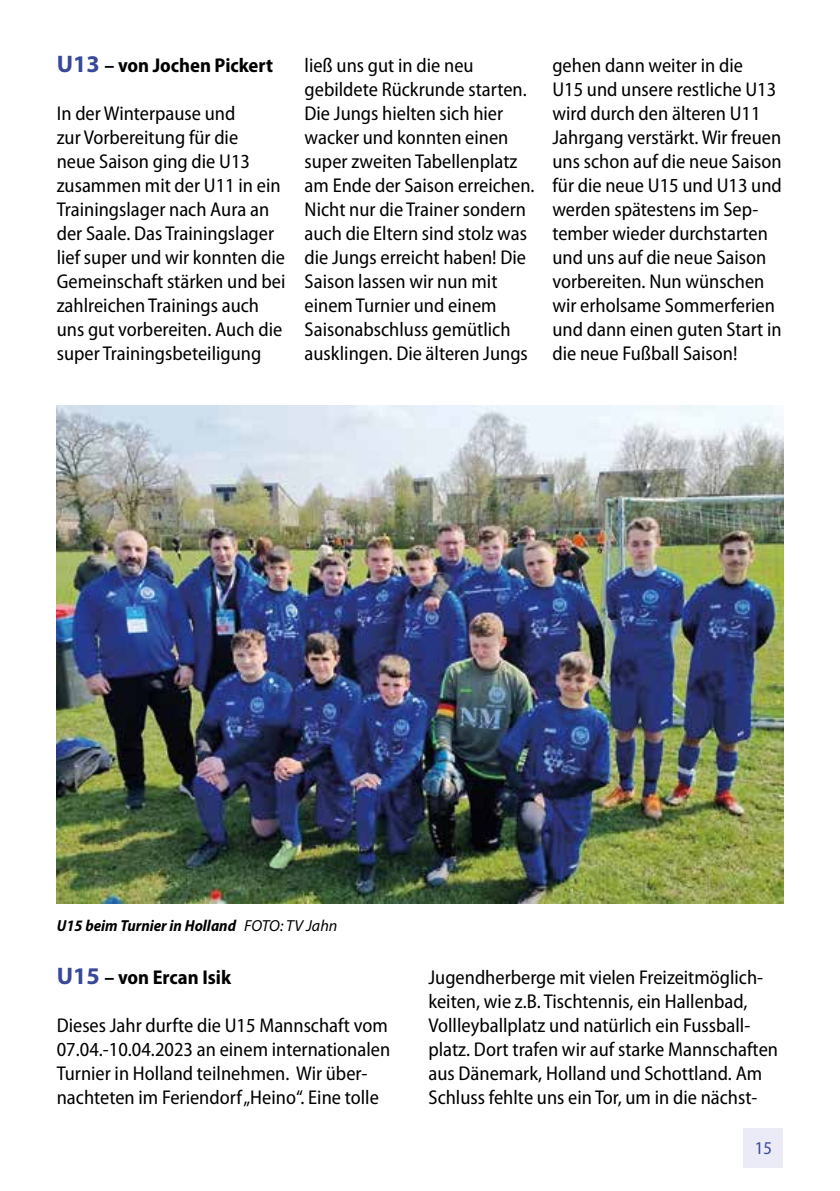
<style>
.page{position:relative;width:840px;height:1191px;background:#fff}
.page>*{position:absolute;margin:0;border:0;box-sizing:border-box;transform-origin:0 0}
.t1{font:semi-condensed 20px/24px "Myriad Pro";color:#000}
.t2{font:700 semi-condensed 20px "Myriad Pro";color:#000}
.t3{font:semi-condensed 18px "Myriad Pro";color:#384898}
.t4{font:italic 700 semi-condensed 16px "Myriad Pro";color:#000}
.s1{font-stretch:normal;font-size:24px;color:#384898}
.s2{font-weight:400;font-stretch:normal}
</style>
<div class="page">
<div style="left:743px;top:1128px;width:39px;height:40px;background:#ebebf7"></div>
<img style="left:57px;top:405px;width:725px;height:498px">
<p class="t2" style="left:57px;top:54px;width:218px"><span class="s1">U13</span> – von Jochen Pickert</p>
<p class="t1" style="left:57px;top:102px;width:230px">In der Winterpause und<br>zur Vorbereitung für die<br>neue Saison ging die U13 zusammen mit der U11 in ein<br>Trainingslager nach Aura an der Saale. Das Trainingslager lief super und wir konnten die<br>Gemeinschaft stärken und bei zahlreichen Trainings auch uns gut vorbereiten. Auch die super Trainingsbeteiligung</p>
<p class="t1" style="left:304px;top:54px;width:231px">ließ uns gut in die neu gebildete Rückrunde starten.<br>Die Jungs hielten sich hier wacker und konnten einen super zweiten Tabellenplatz am Ende der Saison erreichen.<br>Nicht nur die Trainer sondern auch die Eltern sind stolz was die Jungs erreicht haben! Die<br>Saison lassen wir nun mit einem Turnier und einem<br>Saisonabschluss gemütlich ausklingen. Die älteren Jungs</p>
<p class="t1" style="left:552px;top:54px;width:231px">gehen dann weiter in die<br>U15 und unsere restliche U13 wird durch den älteren U11<br>Jahrgang verstärkt. Wir freuen uns schon auf die neue Saison für die neue U15 und U13 und werden spätestens im Sep&shy;tember wieder durchstarten und uns auf die neue Saison vorbereiten. Nun wünschen wir erholsame Sommerferien und dann einen guten Start in die neue Fußball Saison!</p>
<p class="t4" style="left:57px;top:916px;width:282px">U15 beim Turnier in Holland <span class="s2">FOTO: TV Jahn</span></p>
<p class="t2" style="left:57px;top:966px;width:176px"><span class="s1">U15</span> – von Ercan Isik</p>
<p class="t1" style="left:57px;top:1014px;width:335px">Dieses Jahr durfte die U15 Mannschaft vom 07.04.-10.04.2023 an einem internationalen Turnier in Holland teilnehmen. Wir über&shy;nachteten im Feriendorf „Heino“. Eine tolle</p>
<p class="t1" style="left:428px;top:966px;width:351px">Jugendherberge mit vielen Freizeitmöglich&shy;keiten, wie z.B. Tischtennis, ein Hallenbad, Vollleyballplatz und natürlich ein Fussball&shy;platz. Dort trafen wir auf starke Mannschaften aus Dänemark, Holland und Schottland. Am Schluss fehlte uns ein Tor, um in die nächst-</p>
<p class="t3" style="left:754px;top:1138px;width:19px">15</p>
</div>
